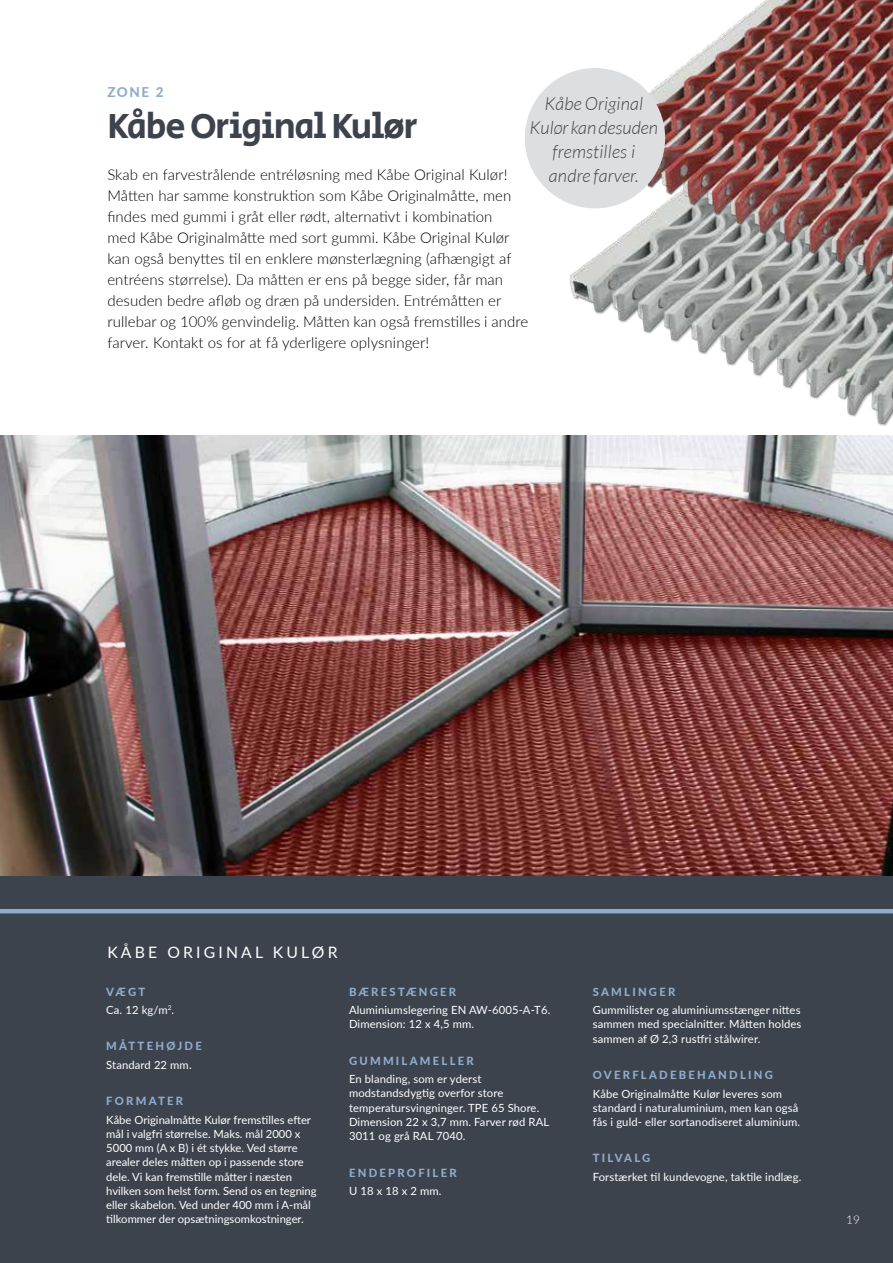
<style>
.page{position:relative;width:893px;height:1263px;background:#fff}
.page>*{position:absolute;margin:0;border:0;box-sizing:border-box;transform-origin:0 0}
.t1{font:36px "Secular One";letter-spacing:-.04em;color:#3d434c}
.t2{font:italic 300 18px/24px "Lato";letter-spacing:.01em;color:#3d434c;text-align:center}
.t3{font:15.75px "Lato";letter-spacing:.2em;color:#fff}
.t4{font:300 15px/21px "Lato";letter-spacing:.005em;color:#000}
.t5{font:800 13.5px "Lato";color:#8fadce}
.t6{font:300 12px "Lato";color:#fff}
.t7{font:11.25px/14.2px "Lato";letter-spacing:.01em;color:#fff}
.t8{font:800 11.25px "Lato";letter-spacing:.2em;color:#8fadce}
.s1{font-weight:800;color:#8fadce}
</style>
<div class="page">
<div style="left:0;top:874px;width:893px;height:389px;background:#3d434c"></div>
<img style="left:0;top:436px;width:893px;height:439px">
<hr style="left:0;top:909px;width:893px;height:4px;background:#8fadce">
<img style="left:564px;top:290px;width:329px;height:146px">
<img style="left:525px;top:0;width:368px;height:290px">
<div style="left:525px;top:68px;width:140px;height:140px;background:#dddee0;border-radius:50%"></div>
<p class="t5" style="left:107px;top:82px;width:58px">ZONE 2</p>
<h1 class="t1" style="left:107px;top:101px;width:312px">Kåbe Original Kulør</h1>
<p class="t4" style="left:107px;top:164px;width:422px">Skab en farvestrålende entréløsning med Kåbe Original Kulør!<br>Måtten har samme konstruktion som Kåbe Originalmåtte, men findes med gummi i gråt eller rødt, alternativt i kombination<br>med Kåbe Originalmåtte med sort gummi. Kåbe Original Kulør kan også benyttes til en enklere mønsterlægning (afhængigt af entréens størrelse). Da måtten er ens på begge sider, får man desuden bedre afløb og dræn på undersiden. Entrémåtten er rullebar og 100% genvindelig. Måtten kan også fremstilles i andre farver. Kontakt os for at få yderligere oplysninger!</p>
<h2 class="t2" style="left:530px;top:92px;width:130px">Kåbe Original<br>Kulør kan desuden fremstilles i andre farver.</h2>
<h3 class="t3" style="left:107px;top:941px;width:232px">KÅBE ORIGINAL KULØR</h3>
<p class="t7" style="left:106px;top:982px;width:69px;line-height:18.5px"><span class="s1">VÆGT<br></span>Ca. 12 kg/m<sup>2</sup>.</p>
<p class="t8" style="left:106px;top:1038px;width:97px">MÅTTEHØJDE</p>
<p class="t7" style="left:106px;top:1057px;width:87px">Standard 22 mm.</p>
<p class="t8" style="left:106px;top:1093px;width:78px">FORMATER</p>
<p class="t7" style="left:106px;top:1112px;width:212px">Kåbe Originalmåtte Kulør fremstilles efter mål i valgfri størrelse. Maks. mål 2000 x 5000 mm (A x B) i ét stykke. Ved større arealer deles måtten op i passende store dele. Vi kan fremstille måtter i næsten hvilken som helst form. Send os en tegning eller skabelon. Ved under 400 mm i A-mål tilkommer der opsætningsomkostninger.</p>
<p class="t8" style="left:349px;top:983px;width:109px">BÆRESTÆNGER</p>
<p class="t7" style="left:349px;top:1002px;width:203px">Aluminiumslegering EN AW-6005-A-T6.<br>Dimension: 12 x 4,5 mm.</p>
<p class="t8" style="left:349px;top:1052px;width:126px">GUMMILAMELLER</p>
<p class="t7" style="left:349px;top:1071px;width:202px">En blanding, som er yderst modstandsdygtig overfor store temperatursvingninger. TPE 65 Shore.<br>Dimension 22 x 3,7 mm. Farver rød RAL<br>3011 og grå RAL 7040.</p>
<p class="t8" style="left:349px;top:1164px;width:109px">ENDEPROFILER</p>
<p class="t7" style="left:349px;top:1183px;width:94px">U 18 x 18 x 2 mm.</p>
<p class="t8" style="left:593px;top:983px;width:84px">SAMLINGER</p>
<p class="t7" style="left:593px;top:1002px;width:210px;text-align:justify">Gummilister og aluminiumsstænger nittes sammen med specialnitter. Måtten holdes sammen af Ø 2,3 rustfri stålwirer.</p>
<p class="t8" style="left:593px;top:1066px;width:182px">OVERFLADEBEHANDLING</p>
<p class="t7" style="left:593px;top:1086px;width:209px">Kåbe Originalmåtte Kulør leveres som standard i naturaluminium, men kan også fås i guld- eller sortanodiseret aluminium.</p>
<p class="t8" style="left:593px;top:1150px;width:59px">TILVALG</p>
<p class="t7" style="left:593px;top:1169px;width:210px">Forstærket til kundevogne, taktile indlæg.</p>
<p class="t6" style="left:846px;top:1211px;width:15px">19</p>
</div>
